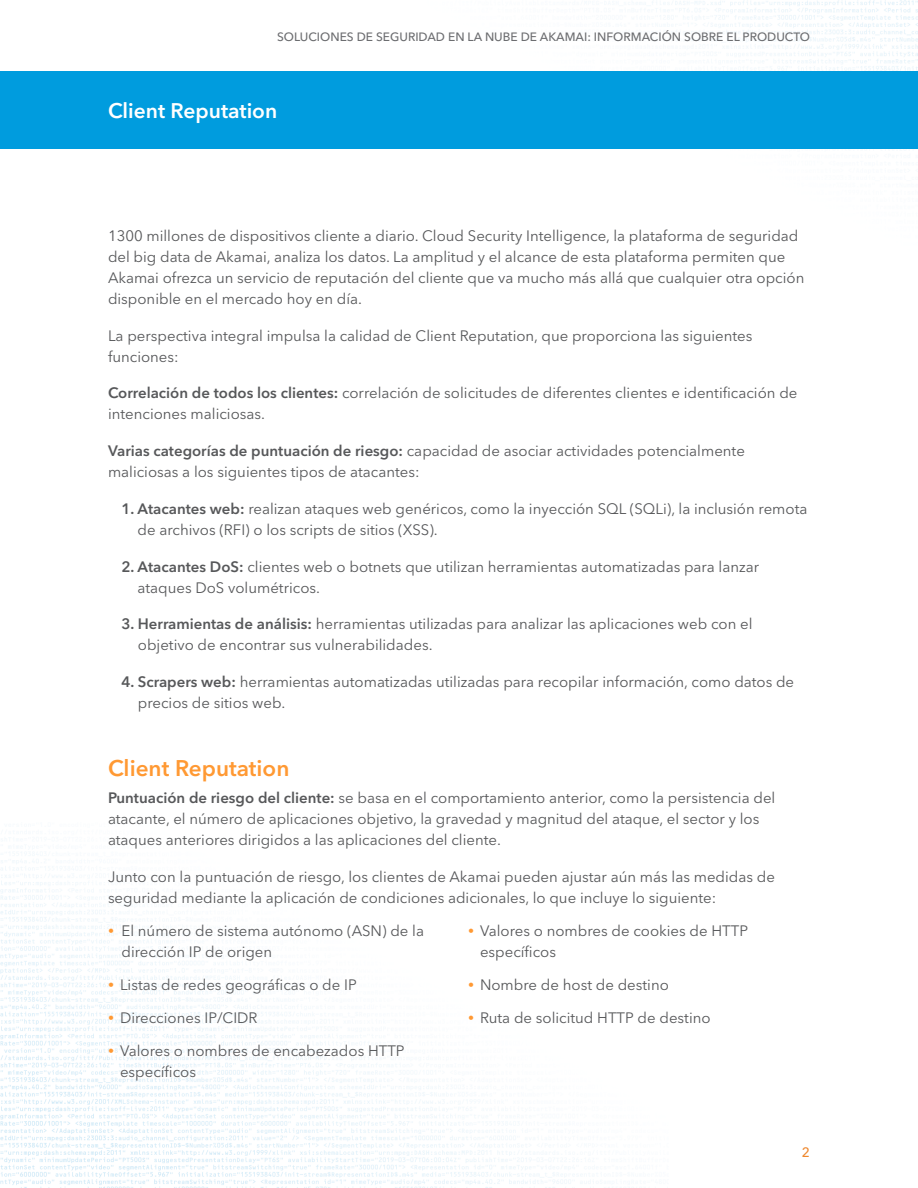
<style>
.page{position:relative;width:918px;height:1188px;background:#fff}
.page>*{position:absolute;margin:0;border:0;box-sizing:border-box;transform-origin:0 0}
.t1{font:600 22.5px "Avenir Next LT Pro";color:#f93}
.t2{font:600 21px "Avenir Next LT Pro";color:#fff}
.t3{font:15px/21px "Avenir Next LT Pro";color:#57585a}
.t4{font:500 13.5px "Avenir Next LT Pro";color:#ee882f}
.t5{font:500 12px "Avenir Next LT Pro";color:#6c6d70}
.s1{font-weight:600}
.s2{font-size:12px;color:#f93}
</style>
<div class="page">
<img style="left:0;top:0;width:918px;height:1188px">
<div style="left:0;top:71px;width:918px;height:78px;background:#009cde"></div>
<p class="t5" style="left:277px;top:30px;width:534px">SOLUCIONES DE SEGURIDAD EN LA NUBE DE AKAMAI: INFORMACIÓN SOBRE EL PRODUCTO</p>
<h2 class="t2" style="left:108px;top:98px;width:171px">Client Reputation</h2>
<p class="t3" style="left:108px;top:225px;width:698px">1300 millones de dispositivos cliente a diario. Cloud Security Intelligence, la plataforma de seguridad del big data de Akamai, analiza los datos. La amplitud y el alcance de esta plataforma permiten que Akamai ofrezca un servicio de reputación del cliente que va mucho más allá que cualquier otra opción disponible en el mercado hoy en día.</p>
<p class="t3" style="left:108px;top:325px;width:646px">La perspectiva integral impulsa la calidad de Client Reputation, que proporciona las siguientes funciones:</p>
<p class="t3" style="left:108px;top:383px;width:691px"><span class="s1">Correlación de todos los clientes:</span> correlación de solicitudes de diferentes clientes e identificación de intenciones maliciosas.</p>
<p class="t3" style="left:108px;top:440px;width:638px"><span class="s1">Varias categorías de puntuación de riesgo:</span> capacidad de asociar actividades potencialmente maliciosas a los siguientes tipos de atacantes:</p>
<p class="t3" style="left:138px;top:498px;width:671px;text-indent:-16px"><span class="s1">1. Atacantes web:</span> realizan ataques web genéricos, como la inyección SQL (SQLi), la inclusión remota de archivos (RFI) o los scripts de sitios (XSS).</p>
<p class="t3" style="left:138px;top:556px;width:623px;text-indent:-16px"><span class="s1">2. Atacantes DoS:</span> clientes web o botnets que utilizan herramientas automatizadas para lanzar ataques DoS volumétricos.</p>
<p class="t3" style="left:138px;top:614px;width:616px;text-indent:-16px"><span class="s1">3. Herramientas de análisis:</span> herramientas utilizadas para analizar las aplicaciones web con el objetivo de encontrar sus vulnerabilidades.</p>
<p class="t3" style="left:138px;top:671px;width:658px;text-indent:-16px"><span class="s1">4. Scrapers web:</span> herramientas automatizadas utilizadas para recopilar información, como datos de precios de sitios web.</p>
<h1 class="t1" style="left:108px;top:754px;width:183px">Client Reputation</h1>
<p class="t3" style="left:108px;top:788px;width:669px"><span class="s1">Puntuación de riesgo del cliente:</span> se basa en el comportamiento anterior, como la persistencia del atacante, el número de aplicaciones objetivo, la gravedad y magnitud del ataque, el sector y los ataques anteriores dirigidos a las aplicaciones del cliente.</p>
<p class="t3" style="left:108px;top:866px;width:669px">Junto con la puntuación de riesgo, los clientes de Akamai pueden ajustar aún más las medidas de seguridad mediante la aplicación de condiciones adicionales, lo que incluye lo siguiente:</p>
<p class="t3" style="left:122px;top:920px;width:304px;text-indent:-14px"><span class="s2">•</span> El número de sistema autónomo (ASN) de la dirección IP de origen</p>
<p class="t3" style="left:108px;top:974px;width:250px"><span class="s2">•</span> Listas de redes geográficas o de IP</p>
<p class="t3" style="left:108px;top:1007px;width:151px"><span class="s2">•</span> Direcciones IP/CIDR</p>
<p class="t3" style="left:120px;top:1040px;width:286px;text-indent:-12px"><span class="s2">•</span> Valores o nombres de encabezados HTTP específicos</p>
<p class="t3" style="left:480px;top:920px;width:270px;text-indent:-12px"><span class="s2">•</span> Valores o nombres de cookies de HTTP específicos</p>
<p class="t3" style="left:468px;top:974px;width:202px"><span class="s2">•</span> Nombre de host de destino</p>
<p class="t3" style="left:468px;top:1007px;width:244px"><span class="s2">•</span> Ruta de solicitud HTTP de destino</p>
<p class="t4" style="left:802px;top:1144px;width:10px">2</p>
</div>
